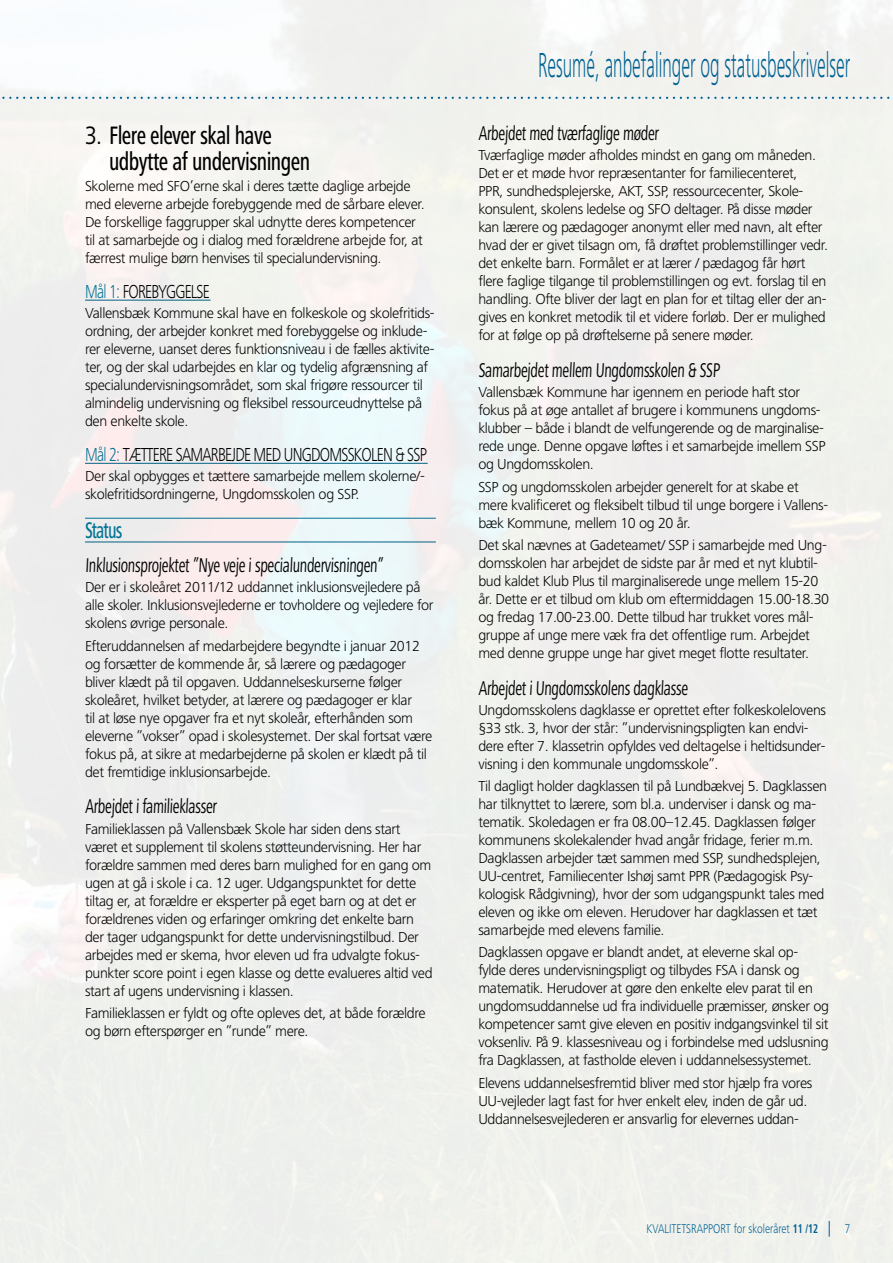
<style>
.page{position:relative;width:893px;height:1263px;background:#fff}
.page>*{position:absolute;margin:0;border:0;box-sizing:border-box;transform-origin:0 0}
.t1{font:300 36px "Frutiger Next LT";color:#006192;scale:.5 1}
.t2{font:500 condensed 26.1px/26.1px "Frutiger Next LT";letter-spacing:-.025em;color:#000;scale:.83 1}
.t3{font:500 condensed 23.4px "Frutiger Next LT";letter-spacing:-.05em;color:#007395;scale:.77 1}
.t4{font:condensed 20.7px "Frutiger Next LT";letter-spacing:-.025em;color:#000;scale:.8 1}
.t5{font:300 19.5px "Frutiger Next LT";letter-spacing:-.05em;color:#000;scale:.77 1}
.t6{font:300 15px/18px "Frutiger Next LT";letter-spacing:-.025em;color:#000}
.t7{font:300 13.2px "Frutiger Next LT";color:#006192;scale:.8 1}
.s1{font-weight:400;font-stretch:normal}
.s2{color:#007395}
.s3{font-weight:700;font-stretch:condensed}
</style>
<div class="page">
<svg style="left:829px;top:1221px;width:1px;height:15px"></svg>
<svg style="left:0;top:97px;width:893px;height:2px"></svg>
<hr style="left:85px;top:300px;width:126px;height:1px;background:#006184">
<hr style="left:85px;top:463px;width:343px;height:1px;background:#006184">
<hr style="left:85px;top:518px;width:351px;height:1px;background:#007395">
<hr style="left:85px;top:542px;width:351px;height:1px;background:#006184">
<h2 class="t2" style="left:109px;top:123px;width:244px;text-indent:-24px"><span class="s1">3.</span> Flere elever skal have udbytte af undervisningen</h2>
<p class="t6" style="left:85px;top:177px;width:341px">Skolerne med SFO’erne skal i deres tætte daglige arbejde med eleverne arbejde forebyggende med de sårbare elever.<br>De forskellige faggrupper skal udnytte deres kompetencer til at samarbejde og i dialog med forældrene arbejde for, at færrest mulige børn henvises til specialundervisning.</p>
<h3 class="t5" style="left:85px;top:280px;width:164px"><span class="s2">Mål 1:</span> FOREBYGGELSE</h3>
<p class="t6" style="left:85px;top:304px;width:351px">Vallensbæk Kommune skal have en folkeskole og skolefritids&shy;ordning, der arbejder konkret med forebyggelse og inklude&shy;rer eleverne, uanset deres funktionsniveau i de fælles aktivite&shy;ter, og der skal udarbejdes en klar og tydelig afgrænsning af specialundervisningsområdet, som skal frigøre ressourcer til almindelig undervisning og fleksibel ressourceudnyttelse på den enkelte skole.</p>
<h3 class="t5" style="left:85px;top:444px;width:446px"><span class="s2">Mål 2:</span> TÆTTERE SAMARBEJDE MED UNGDOMSSKOLEN &amp; SSP</h3>
<p class="t6" style="left:85px;top:467px;width:341px">Der skal opbygges et tættere samarbejde mellem skolerne/- skolefritidsordningerne, Ungdomsskolen og SSP.</p>
<h3 class="t3" style="left:85px;top:517px;width:50px">Status</h3>
<h3 class="t4" style="left:85px;top:554px;width:376px">Inklusionsprojektet ”Nye veje i specialundervisningen”</h3>
<p class="t6" style="left:85px;top:578px;width:350px">Der er i skoleåret 2011/12 uddannet inklusionsvejledere på alle skoler. Inklusionsvejlederne er tovholdere og vejledere for skolens øvrige personale.</p>
<p class="t6" style="left:85px;top:637px;width:349px">Efteruddannelsen af medarbejdere begyndte i januar 2012 og forsætter de kommende år, så lærere og pædagoger bliver klædt på til opgaven. Uddannelseskurserne følger skoleåret, hvilket betyder, at lærere og pædagoger er klar<br>til at løse nye opgaver fra et nyt skoleår, efterhånden som eleverne ”vokser” opad i skolesystemet. Der skal fortsat være fokus på, at sikre at medarbejderne på skolen er klædt på til det fremtidige inklusionsarbejde.</p>
<h3 class="t4" style="left:85px;top:795px;width:168px">Arbejdet i familieklasser</h3>
<p class="t6" style="left:85px;top:820px;width:349px">Familieklassen på Vallensbæk Skole har siden dens start været et supplement til skolens støtteundervisning. Her har forældre sammen med deres barn mulighed for en gang om ugen at gå i skole i ca. 12 uger. Udgangspunktet for dette tiltag er, at forældre er eksperter på eget barn og at det er forældrenes viden og erfaringer omkring det enkelte barn der tager udgangspunkt for dette undervisningstilbud. Der arbejdes med er skema, hvor eleven ud fra udvalgte fokus&shy;punkter score point i egen klasse og dette evalueres altid ved start af ugens undervisning i klassen.</p>
<p class="t6" style="left:85px;top:1004px;width:342px">Familieklassen er fyldt og ofte opleves det, at både forældre og børn efterspørger en ”runde” mere.</p>
<h1 class="t1" style="left:538px;top:45px;width:626px">Resumé, anbefalinger og statusbeskrivelser</h1>
<h3 class="t4" style="left:478px;top:122px;width:229px">Arbejdet med tværfaglige møder</h3>
<p class="t6" style="left:478px;top:147px;width:351px">Tværfaglige møder afholdes mindst en gang om måneden.<br>Det er et møde hvor repræsentanter for familiecenteret,<br>PPR, sundhedsplejerske, AKT, SSP, ressourcecenter, Skole&shy;konsulent, skolens ledelse og SFO deltager. På disse møder kan lærere og pædagoger anonymt eller med navn, alt efter hvad der er givet tilsagn om, få drøftet problemstillinger vedr. det enkelte barn. Formålet er at lærer / pædagog får hørt flere faglige tilgange til problemstillingen og evt. forslag til en handling. Ofte bliver der lagt en plan for et tiltag eller der an&shy;gives en konkret metodik til et videre forløb. Der er mulighed for at følge op på drøftelserne på senere møder.</p>
<h3 class="t4" style="left:478px;top:359px;width:305px">Samarbejdet mellem Ungdomsskolen &amp; SSP</h3>
<p class="t6" style="left:478px;top:383px;width:349px">Vallensbæk Kommune har igennem en periode haft stor fokus på at øge antallet af brugere i kommunens ungdoms&shy;klubber – både i blandt de velfungerende og de marginalise&shy;rede unge. Denne opgave løftes i et samarbejde imellem SSP og Ungdomsskolen.</p>
<p class="t6" style="left:478px;top:478px;width:351px">SSP og ungdomsskolen arbejder generelt for at skabe et mere kvalificeret og fleksibelt tilbud til unge borgere i Vallens&shy;bæk Kommune, mellem 10 og 20 år.</p>
<p class="t6" style="left:478px;top:536px;width:352px">Det skal nævnes at Gadeteamet/ SSP i samarbejde med Ung&shy;domsskolen har arbejdet de sidste par år med et nyt klubtil&shy;bud kaldet Klub Plus til marginaliserede unge mellem 15-20 år. Dette er et tilbud om klub om eftermiddagen 15.00-18.30 og fredag 17.00-23.00. Dette tilbud har trukket vores mål&shy;gruppe af unge mere væk fra det offentlige rum. Arbejdet med denne gruppe unge har givet meget flotte resultater.</p>
<h3 class="t4" style="left:478px;top:676px;width:265px">Arbejdet i Ungdomsskolens dagklasse</h3>
<p class="t6" style="left:478px;top:701px;width:349px">Ungdomsskolens dagklasse er oprettet efter folkeskolelovens §33 stk. 3, hvor der står: ”undervisningspligten kan endvi&shy;dere efter 7. klassetrin opfyldes ved deltagelse i heltidsunder&shy;visning i den kommunale ungdomsskole”.</p>
<p class="t6" style="left:478px;top:777px;width:350px">Til dagligt holder dagklassen til på Lundbækvej 5. Dagklassen har tilknyttet to lærere, som bl.a. underviser i dansk og ma&shy;tematik. Skoledagen er fra 08.00–12.45. Dagklassen følger kommunens skolekalender hvad angår fridage, ferier m.m.<br>Dagklassen arbejder tæt sammen med SSP, sundhedsplejen, UU-centret, Familiecenter Ishøj samt PPR (Pædagogisk Psy&shy;kologisk Rådgivning), hvor der som udgangspunkt tales med eleven og ikke om eleven. Herudover har dagklassen et tæt samarbejde med elevens familie.</p>
<p class="t6" style="left:478px;top:943px;width:352px">Dagklassen opgave er blandt andet, at eleverne skal op&shy;fylde deres undervisningspligt og tilbydes FSA i dansk og matematik. Herudover at gøre den enkelte elev parat til en ungdomsuddannelse ud fra individuelle præmisser, ønsker og kompetencer samt give eleven en positiv indgangsvinkel til sit voksenliv. På 9. klassesniveau og i forbindelse med udslusning fra Dagklassen, at fastholde eleven i uddannelsessystemet.</p>
<p class="t6" style="left:478px;top:1074px;width:336px">Elevens uddannelsesfremtid bliver med stor hjælp fra vores<br>UU-vejleder lagt fast for hver enkelt elev, inden de går ud.<br>Uddannelsesvejlederen er ansvarlig for elevernes uddan-</p>
<p class="t7" style="left:647px;top:1221px;width:216px">KVALITETSRAPPORT for skoleråret <span class="s3">11 /12</span></p>
<p class="t7" style="left:845px;top:1221px;width:8px">7</p>
</div>
